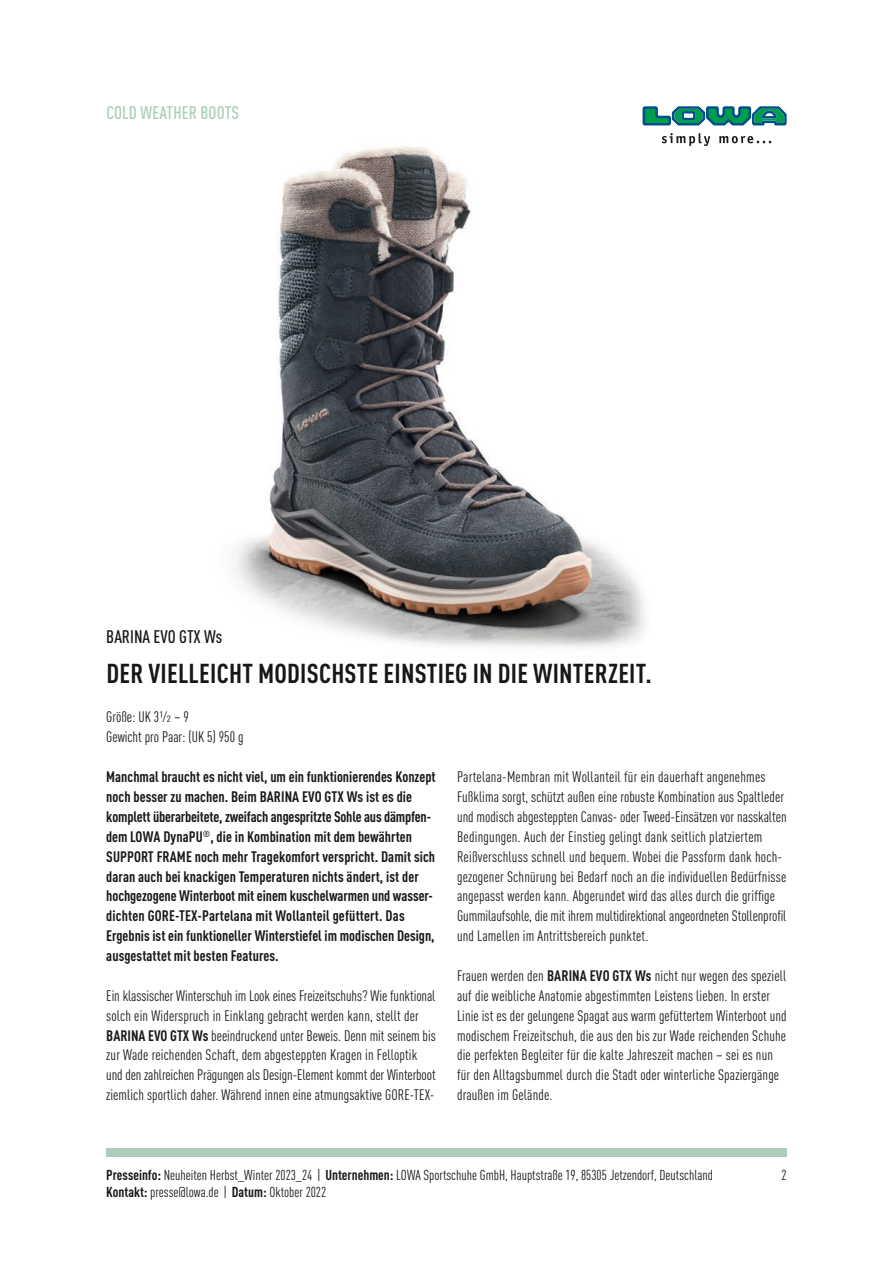
<style>
.page{position:relative;width:893px;height:1263px;background:#fff}
.page>*{position:absolute;margin:0;border:0;box-sizing:border-box;transform-origin:0 0}
.t1{font:700 condensed 27px "DIN Pro";letter-spacing:.01em;color:#171716}
.t2{font:500 condensed 18px "DIN Pro";letter-spacing:.01em;color:#acccb8}
.t3{font:500 condensed 18px "DIN Pro";color:#171716}
.t4{font:condensed 15px/19.8px "DIN Pro";letter-spacing:.01em;color:#171716}
.t5{font:700 condensed 15px/20px "DIN Pro";color:#171716}
.t6{font:condensed 14.25px/17.1px "DIN Pro";color:#171716}
.s1{font-weight:700}
</style>
<div class="page">
<img style="left:235px;top:109px;width:448px;height:539px">
<div style="left:106px;top:1148px;width:681px;height:9px;background:#adccb9"></div>
<svg style="left:643px;top:106px;width:144px;height:19px"></svg>
<svg style="left:662px;top:133px;width:48px;height:13px"></svg>
<svg style="left:719px;top:136px;width:52px;height:7px"></svg>
<p class="t2" style="left:106px;top:102px;width:134px">COLD WEATHER BOOTS</p>
<p class="t3" style="left:106px;top:626px;width:118px">BARINA EVO GTX Ws</p>
<h1 class="t1" style="left:106px;top:657px;width:547px">DER VIELLEICHT MODISCHSTE EINSTIEG IN DIE WINTERZEIT.</h1>
<p class="t4" style="left:106px;top:707px;width:139px">Größe: UK 3½ – 9<br>Gewicht pro Paar: (UK 5) 950 g</p>
<p class="t5" style="left:106px;top:767px;width:331px">Manchmal braucht es nicht viel, um ein funktionierendes Konzept noch besser zu machen. Beim BARINA EVO GTX Ws ist es die komplett überarbeitete, zweifach angespritzte Sohle aus dämpfen&shy;dem LOWA DynaPU<sup>®</sup>, die in Kombination mit dem bewährten SUPPORT FRAME noch mehr Tragekomfort verspricht. Damit sich daran auch bei knackigen Temperaturen nichts ändert, ist der hochgezogene Winterboot mit einem kuschelwarmen und wasser&shy;dichten GORE-TEX-Partelana mit Wollanteil gefüttert. Das Ergebnis ist ein funktioneller Winterstiefel im modischen Design, ausgestattet mit besten Features.</p>
<p class="t4" style="left:106px;top:985px;width:331px">Ein klassischer Winterschuh im Look eines Freizeitschuhs? Wie funktional solch ein Widerspruch in Einklang gebracht werden kann, stellt der <span class="s1">BARINA EVO GTX Ws</span> beeindruckend unter Beweis. Denn mit seinem bis zur Wade reichenden Schaft, dem abgesteppten Kragen in Felloptik und den zahlreichen Prägungen als Design-Element kommt der Winterboot ziemlich sportlich daher. Während innen eine atmungsaktive GORE-TEX-</p>
<p class="t4" style="left:457px;top:767px;width:331px">Partelana-Membran mit Wollanteil für ein dauerhaft angenehmes Fußklima sorgt, schützt außen eine robuste Kombination aus Spaltleder und modisch abgesteppten Canvas- oder Tweed-Einsätzen vor nasskalten Bedingungen. Auch der Einstieg gelingt dank seitlich platziertem Reißverschluss schnell und bequem. Wobei die Passform dank hoch&shy;gezogener Schnürung bei Bedarf noch an die individuellen Bedürfnisse angepasst werden kann. Abgerundet wird das alles durch die griffige Gummilaufsohle, die mit ihrem multidirektional angeordneten Stollenprofil und Lamellen im Antrittsbereich punktet.</p>
<p class="t4" style="left:457px;top:966px;width:331px">Frauen werden den <span class="s1">BARINA EVO GTX Ws</span> nicht nur wegen des speziell auf die weibliche Anatomie abgestimmten Leistens lieben. In erster Linie ist es der gelungene Spagat aus warm gefüttertem Winterboot und modischem Freizeitschuh, die aus den bis zur Wade reichenden Schuhe die perfekten Begleiter für die kalte Jahreszeit machen – sei es nun für den Alltagsbummel durch die Stadt oder winterliche Spaziergänge draußen im Gelände.</p>
<p class="t6" style="left:106px;top:1166px;width:608px"><span class="s1">Presseinfo:</span> Neuheiten Herbst_Winter 2023_24 | <span class="s1">Unternehmen:</span> LOWA Sportschuhe GmbH, Hauptstraße 19, 85305 Jetzendorf, Deutschland<br><span class="s1">Kontakt:</span> presse@lowa.de | <span class="s1">Datum:</span> Oktober 2022</p>
<p class="t6" style="left:781px;top:1166px;width:7px">2</p>
</div>
